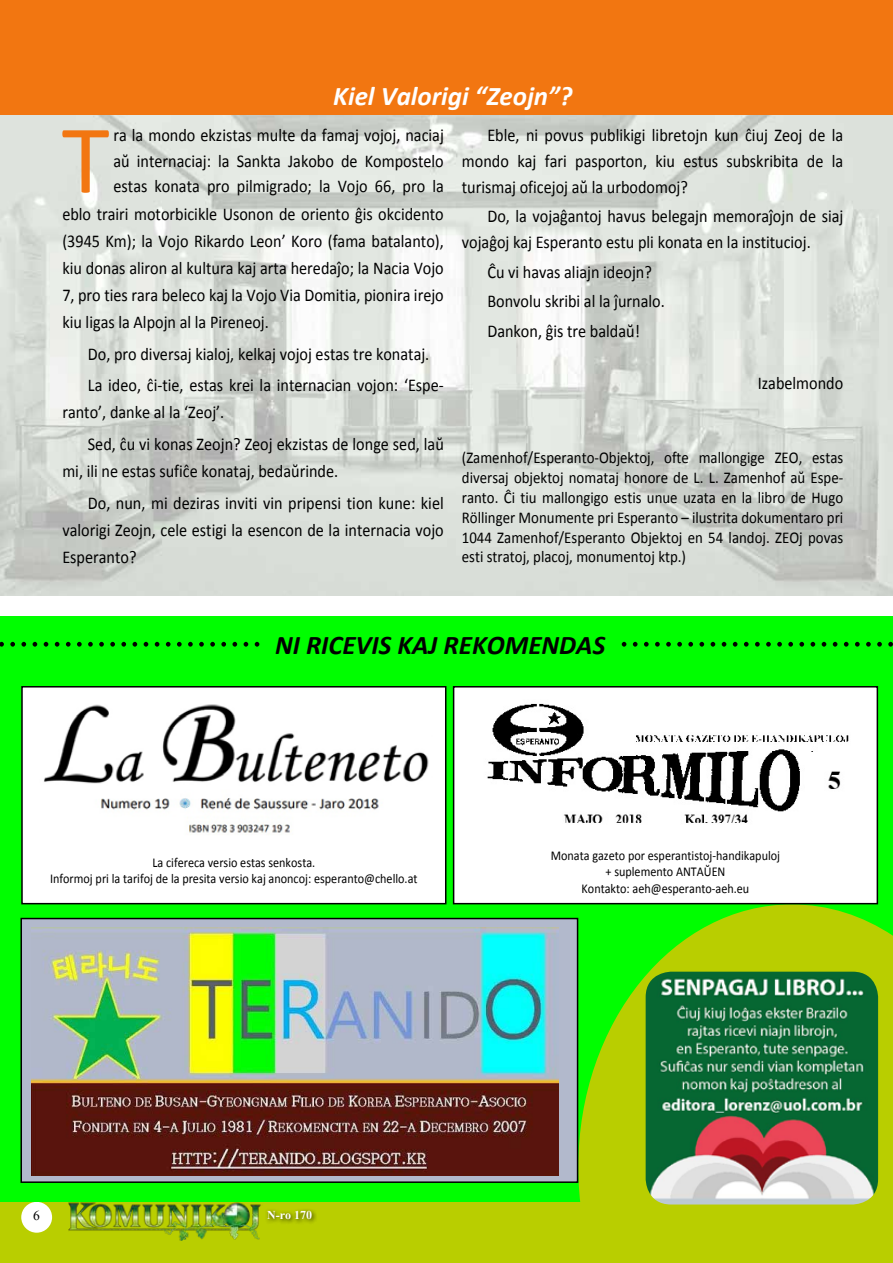
<style>
.page{position:relative;width:893px;height:1263px;background:#fff}
.page>*{position:absolute;margin:0;border:0;box-sizing:border-box;transform-origin:0 0}
.t1{font:98.4px "Calibri";color:#f27611}
.t2{font:italic 700 27px "Calibri";color:#000}
.t3{font:italic 700 27px "Calibri";color:#fff}
.t4{font:18px/25.5px "Calibri";color:#000;scale:.9 1}
.t5{font:16.5px/19.8px "Calibri";color:#000;text-align:justify;scale:.9 1}
.t6{font:13.5px/16.2px "Calibri";color:#000;text-align:center;scale:.9 1}
.t7{font:13.5px "Times New Roman Eo SS";color:#000}
.t8{font:12px "Times New Roman Eo SS Bold";color:#fff}
</style>
<div class="page">
<div style="left:0;top:1193px;width:893px;height:70px;background:#b9ce00"></div>
<img style="left:69px;top:1202px;width:192px;height:39px">
<div style="left:21px;top:1202px;width:31px;height:31px;background:#fff;border-radius:50%"></div>
<div style="left:265px;top:1208px;width:52px;height:17px;background:#000;opacity:.75"></div>
<div style="left:0;top:617px;width:893px;height:585px;background:#00fe00"></div>
<svg style="left:578px;top:904px;width:315px;height:301px;fill:#b9ce00"></svg>
<div style="left:21px;top:918px;width:557px;height:264px;background:#b2b9cc"></div>
<div style="left:21px;top:918px;width:557px;height:265px;border:2px solid #000"></div>
<img style="left:0;top:115px;width:893px;height:480px">
<div style="left:0;top:0;width:893px;height:115px;background:#f27611"></div>
<svg style="left:0;top:642px;width:259px;height:5px"></svg>
<svg style="left:622px;top:642px;width:271px;height:5px"></svg>
<div style="left:22px;top:687px;width:424px;height:217px;background:#fff"></div>
<div style="left:21px;top:686px;width:425px;height:218px;border:2px solid #000"></div>
<img style="left:44px;top:704px;width:385px;height:129px">
<div style="left:454px;top:687px;width:423px;height:217px;background:#fff"></div>
<div style="left:453px;top:686px;width:425px;height:218px;border:2px solid #000"></div>
<img style="left:487px;top:703px;width:362px;height:120px">
<img style="left:32px;top:927px;width:526px;height:248px">
<img style="left:646px;top:972px;width:232px;height:232px">
<h2 class="t3" style="left:333px;top:77px;width:241px">Kiel Valorigi “Zeojn”?</h2>
<h1 class="t1" style="left:62px;top:92px;width:49px">T</h1>
<p class="t4" style="left:113px;top:122px;width:369px;text-align:justify">ra la mondo ekzistas multe da famaj vojoj, naciaj aŭ internaciaj: la Sankta Jakobo de Kompostelo estas konata pro pilmigrado; la Vojo 66, pro la</p>
<p class="t4" style="left:62px;top:200px;width:425px;line-height:27.2px;text-align:justify">eblo trairi motorbicikle Usonon de oriento ĝis okcidento (3945 Km); la Vojo Rikardo Leon’ Koro (fama batalanto), kiu donas aliron al kultura kaj arta heredaĵo; la Nacia Vojo 7, pro ties rara beleco kaj la Vojo Via Domitia, pionira irejo kiu ligas la Alpojn al la Pireneoj.</p>
<p class="t4" style="left:88px;top:338px;width:396px;line-height:31.5px">Do, pro diversaj kialoj, kelkaj vojoj estas tre konataj.<br>La ideo, ĉi-tie, estas krei la internacian vojon: ‘Espe-</p>
<p class="t4" style="left:88px;top:396px;width:397px;line-height:31.5px;text-indent:-26px">ranto’, danke al la ‘Zeoj’.<br>Sed, ĉu vi konas Zeojn? Zeoj ekzistas de longe sed, laŭ</p>
<p class="t4" style="left:88px;top:455px;width:397px;line-height:31.5px;text-indent:-26px">mi, ili ne estas sufiĉe konataj, bedaŭrinde.<br>Do, nun, mi deziras inviti vin pripensi tion kune: kiel</p>
<p class="t4" style="left:62px;top:516px;width:425px;line-height:27.2px">valorigi Zeojn, cele estigi la esencon de la internacia vojo<br>Esperanto?</p>
<p class="t4" style="left:462px;top:122px;width:425px;text-align:justify;text-indent:26px">Eble, ni povus publikigi libretojn kun ĉiuj Zeoj de la mondo kaj fari pasporton, kiu estus subskribita de la turismaj oficejoj aŭ la urbodomoj?</p>
<p class="t4" style="left:462px;top:203px;width:425px;text-indent:26px">Do, la vojaĝantoj havus belegajn memoraĵojn de siaj vojaĝoj kaj Esperanto estu pli konata en la institucioj.</p>
<p class="t4" style="left:487px;top:256px;width:199px;line-height:29.8px">Ĉu vi havas aliajn ideojn?<br>Bonvolu skribi al la ĵurnalo.<br>Dankon, ĝis tre baldaŭ!</p>
<p class="t4" style="left:758px;top:370px;width:97px">Izabelmondo</p>
<p class="t5" style="left:462px;top:447px;width:425px">(Zamenhof/Esperanto-Objektoj, ofte mallongige ZEO, estas diversaj objektoj nomataj honore de L. L. Zamenhof aŭ Espe&shy;ranto. Ĉi tiu mallongigo estis unue uzata en la libro de Hugo Röllinger Monumente pri Esperanto – ilustrita dokumentaro pri 1044 Zamenhof/Esperanto Objektoj en 54 landoj. ZEOj povas esti stratoj, placoj, monumentoj ktp.)</p>
<h2 class="t2" style="left:275px;top:626px;width:332px">NI RICEVIS KAJ REKOMENDAS</h2>
<p class="t6" style="left:50px;top:854px;width:410px">La cifereca versio estas senkosta.<br>Informoj pri la tarifoj de la presita versio kaj anoncoj: esperanto@chello.at</p>
<p class="t6" style="left:551px;top:847px;width:256px">Monata gazeto por esperantistoj-handikapuloj + suplemento ANTAŬEN<br>Kontakto: aeh@esperanto-aeh.eu</p>
<p class="t7" style="left:33px;top:1208px;width:8px">6</p>
<p class="t8" style="left:267px;top:1208px;width:46px">N-ro 170</p>
</div>
